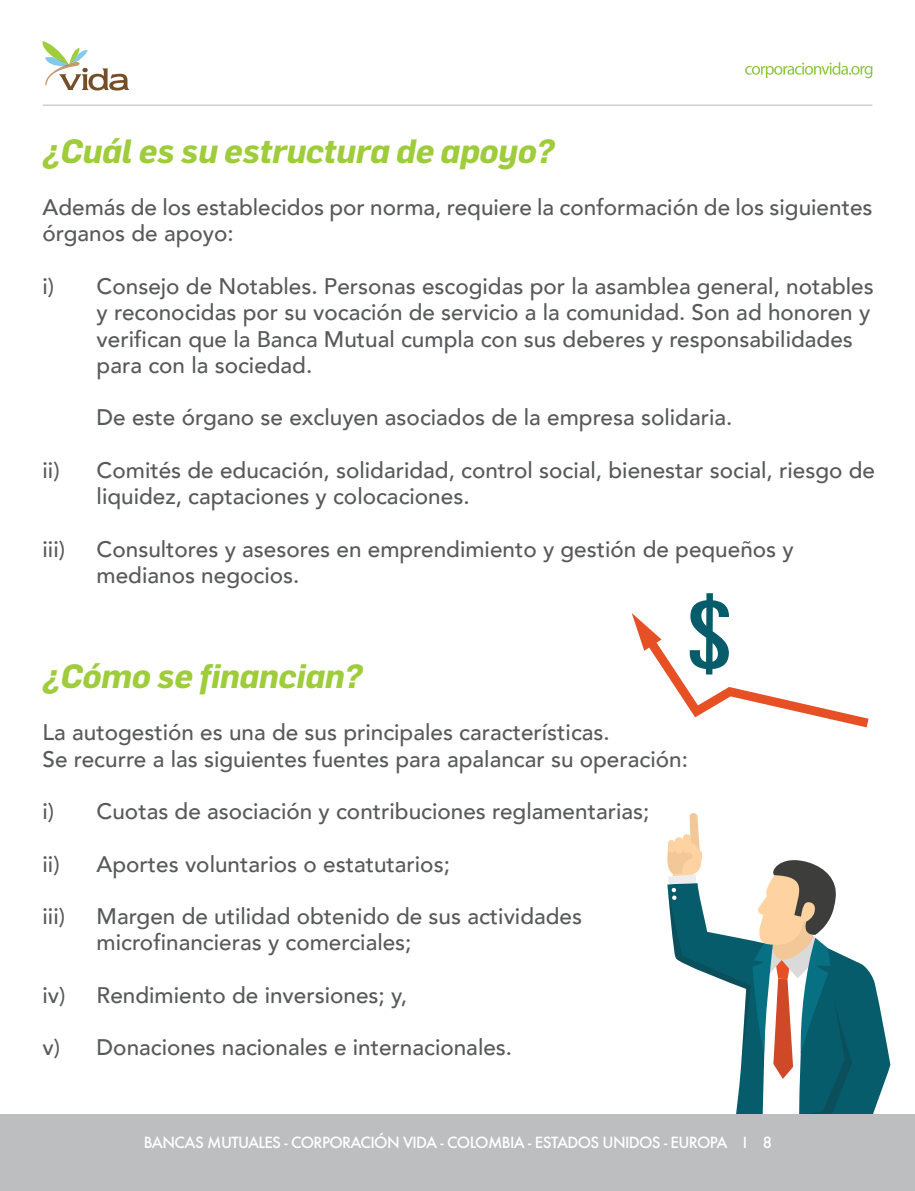
<style>
.page{position:relative;width:915px;height:1191px;background:#fff}
.page>*{position:absolute;margin:0;border:0;box-sizing:border-box;transform-origin:0 0}
.t1{font:italic 700 33px "Flama";letter-spacing:-.01em;color:#9fcc3b}
.t2{font:500 22.5px/26.2px "Avenir";color:#58595b}
.t3{font:500 15px "Futura";letter-spacing:-.045em;color:#fff}
</style>
<div class="page">
<svg style="left:631px;top:593px;width:237px;height:134px"></svg>
<svg style="left:667px;top:813px;width:223px;height:301px"></svg>
<div style="left:0;top:1114px;width:914px;height:77px;background:#bcbec0"></div>
<svg style="left:42px;top:41px;width:87px;height:49px"></svg>
<svg style="left:745px;top:62px;width:127px;height:16px"></svg>
<hr style="left:43px;top:105px;width:829px;height:1px;background:#bcbec0">
<h1 class="t1" style="left:43px;top:131px;width:513px">¿Cuál es su estructura de apoyo?</h1>
<p class="t2" style="left:43px;top:193px;width:831px">Además de los establecidos por norma, requiere la conformación de los siguientes órganos de apoyo:</p>
<p class="t2" style="left:97px;top:272px;width:778px;text-indent:-54px">i) Consejo de Notables. Personas escogidas por la asamblea general, notables y reconocidas por su vocación de servicio a la comunidad. Son ad honoren y verifican que la Banca Mutual cumpla con sus deberes y responsabilidades para con la sociedad.</p>
<p class="t2" style="left:97px;top:403px;width:637px">De este órgano se excluyen asociados de la empresa solidaria.</p>
<p class="t2" style="left:97px;top:455px;width:779px;text-indent:-54px">ii) Comités de educación, solidaridad, control social, bienestar social, riesgo de liquidez, captaciones y colocaciones.</p>
<p class="t2" style="left:43px;top:534px;width:24px">iii)</p>
<p class="t2" style="left:97px;top:534px;width:698px">Consultores y asesores en emprendimiento y gestión de pequeños y medianos negocios.</p>
<h1 class="t1" style="left:43px;top:656px;width:322px">¿Cómo se financian?</h1>
<p class="t2" style="left:43px;top:718px;width:646px">La autogestión es una de sus principales características.<br>Se recurre a las siguientes fuentes para apalancar su operación:</p>
<p class="t2" style="left:43px;top:797px;width:608px">i) Cuotas de asociación y contribuciones reglamentarias;</p>
<p class="t2" style="left:43px;top:849px;width:409px">ii) Aportes voluntarios o estatutarios;</p>
<p class="t2" style="left:43px;top:902px;width:24px">iii)</p>
<p class="t2" style="left:97px;top:902px;width:487px">Margen de utilidad obtenido de sus actividades microfinancieras y comerciales;</p>
<p class="t2" style="left:43px;top:980px;width:366px">iv) Rendimiento de inversiones; y,</p>
<p class="t2" style="left:43px;top:1033px;width:471px">v) Donaciones nacionales e internacionales.</p>
<p class="t3" style="left:144px;top:1132px;width:629px">BANCAS MUTUALES - CORPORACIÓN VIDA - COLOMBIA - ESTADOS UNIDOS - EUROPA I 8</p>
</div>
